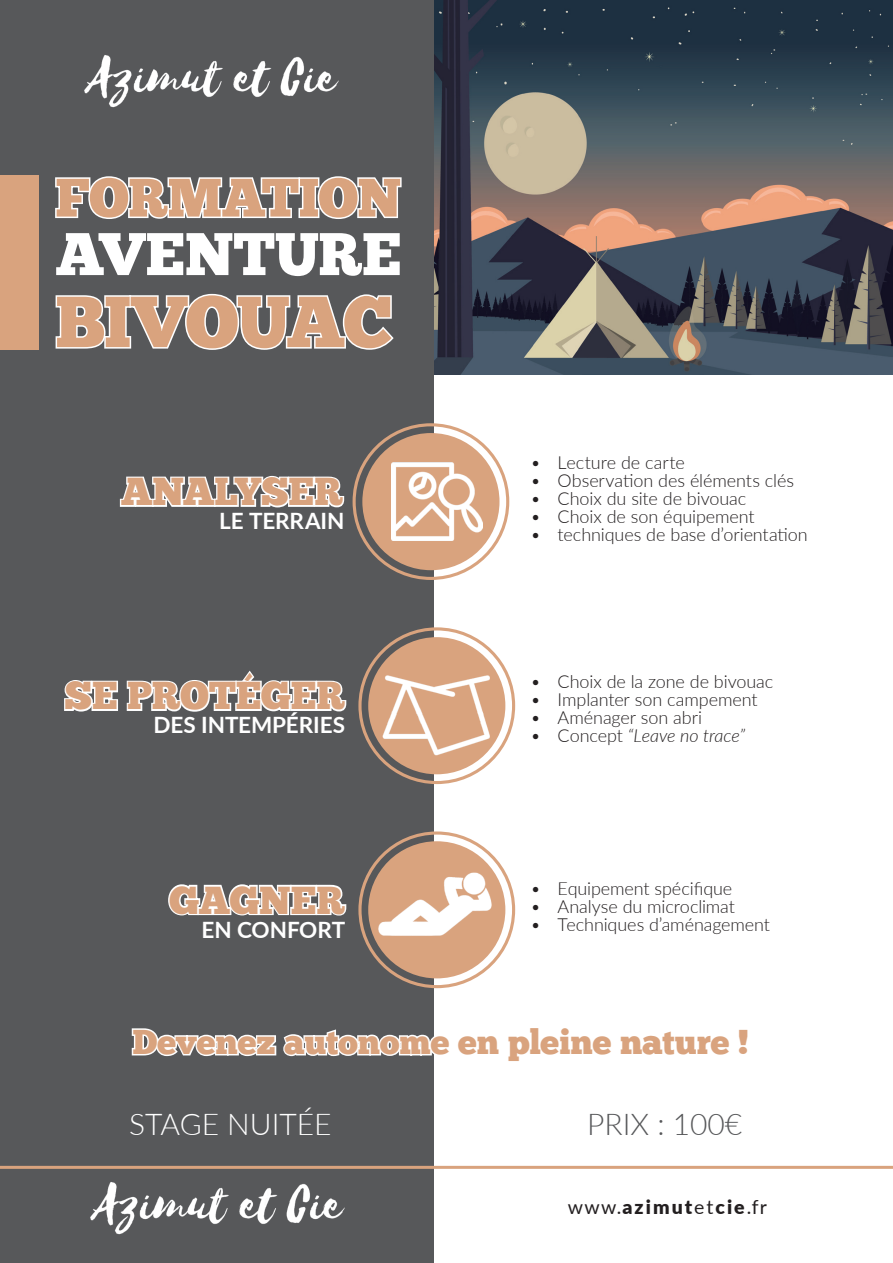
<style>
.page{position:relative;width:893px;height:1263px;background:#fff}
.page>*{position:absolute;margin:0;border:0;box-sizing:border-box;transform-origin:0 0}
.t1{font:72px "Chunk Five";letter-spacing:-.025em;color:#d9a37e}
.t2{font:60px "Chunk Five";letter-spacing:-.01em;color:#fff}
.t3{font:54px "Chunk Five";letter-spacing:-.015em;color:#d9a37e}
.Title_01{font:39px "Chunk Five";letter-spacing:-.01em;color:#d9a37e}
.Title_01-2{font:34.5px "Chunk Five";letter-spacing:-.005em;color:#d9a37e}
.t4{font:300 30px "Lato";color:#fff}
.t5{font:300 30px "Lato";color:#57585a}
.SubTitle_01{font:700 22.5px "Lato";letter-spacing:-.005em;color:#fff}
.t6{font:19.5px "Lato";letter-spacing:.075em;color:#231f20}
.Description{font:300 18px "Lato";letter-spacing:-.005em;color:#231f20}
.Description-2{font:italic 300 18px "Lato";letter-spacing:-.005em;color:#231f20}
.s1{font-style:normal}
.s2{font-weight:900}
</style>
<div class="page">
<img style="left:422px;top:0;width:471px;height:375px">
<div style="left:0;top:1px;width:434px;height:1262px;background:#57585a"></div>
<svg style="left:55px;top:176px;width:347px;height:43px"></svg>
<svg style="left:55px;top:293px;width:339px;height:57px"></svg>
<div style="left:0;top:175px;width:38px;height:174px;background:#d9a37e"></div>
<div style="left:362px;top:433px;width:137px;height:137px;background:#d9a37e;border-radius:50%"></div>
<div style="left:353px;top:423px;width:156px;height:157px;border:3px solid #d9a37e;border-radius:50%"></div>
<div style="left:368px;top:637px;width:137px;height:137px;background:#d9a37e;border-radius:50%"></div>
<div style="left:358px;top:627px;width:157px;height:157px;border:3px solid #d9a37e;border-radius:50%"></div>
<div style="left:368px;top:841px;width:137px;height:137px;background:#d9a37e;border-radius:50%"></div>
<div style="left:358px;top:831px;width:157px;height:157px;border:3px solid #d9a37e;border-radius:50%"></div>
<img style="left:84px;top:55px;width:255px;height:53px">
<svg style="left:119px;top:475px;width:226px;height:33px"></svg>
<svg style="left:64px;top:670px;width:283px;height:42px"></svg>
<svg style="left:168px;top:884px;width:179px;height:32px"></svg>
<svg style="left:0;top:1166px;width:893px;height:3px;background:#d6a380"></svg>
<svg style="left:131px;top:1028px;width:303px;height:29px"></svg>
<img style="left:391px;top:462px;width:91px;height:79px">
<img style="left:376px;top:664px;width:121px;height:95px">
<img style="left:373px;top:869px;width:121px;height:68px">
<img style="left:90px;top:1182px;width:255px;height:53px">
<p class="t3" style="left:55px;top:166px;width:348px">FORMATION</p>
<p class="t2" style="left:55px;top:218px;width:347px">AVENTURE</p>
<p class="t1" style="left:55px;top:279px;width:339px">BIVOUAC</p>
<p class="Title_01" style="left:121px;top:468px;width:224px">ANALYSER</p>
<p class="SubTitle_01" style="left:219px;top:505px;width:127px">LE TERRAIN</p>
<p class="Title_01" style="left:65px;top:673px;width:282px">SE PROTÉGER</p>
<p class="SubTitle_01" style="left:153px;top:709px;width:193px">DES INTEMPÉRIES</p>
<p class="Title_01" style="left:169px;top:877px;width:178px">GAGNER</p>
<p class="SubTitle_01" style="left:202px;top:913px;width:145px">EN CONFORT</p>
<p class="Description" style="left:531px;top:450px;width:156px">• Lecture de carte</p>
<p class="Description" style="left:531px;top:468px;width:265px">• Observation des éléments clés</p>
<p class="Description" style="left:531px;top:486px;width:217px">• Choix du site de bivouac</p>
<p class="Description" style="left:531px;top:504px;width:226px">• Choix de son équipement</p>
<p class="Description" style="left:531px;top:522px;width:279px">• techniques de base d’orientation</p>
<p class="Description" style="left:531px;top:669px;width:244px">• Choix de la zone de bivouac</p>
<p class="Description" style="left:531px;top:687px;width:228px">• Implanter son campement</p>
<p class="Description" style="left:531px;top:705px;width:173px">• Aménager son abri</p>
<p class="Description-2" style="left:531px;top:723px;width:216px"><span class="s1">• Concept</span> “Leave no trace”</p>
<p class="Description" style="left:531px;top:876px;width:203px">• Equipement spécifique</p>
<p class="Description" style="left:531px;top:894px;width:206px">• Analyse du microclimat</p>
<p class="Description" style="left:531px;top:912px;width:241px">• Techniques d’aménagement</p>
<p class="Title_01-2" style="left:132px;top:1021px;width:618px">Devenez autonome en pleine nature !</p>
<p class="t4" style="left:129px;top:1103px;width:204px">STAGE NUITÉE</p>
<p class="t5" style="left:587px;top:1103px;width:157px">PRIX : 100€</p>
<p class="t6" style="left:568px;top:1193px;width:201px">www.<span class="s2">azimut</span>et<span class="s2">cie</span>.fr</p>
</div>
